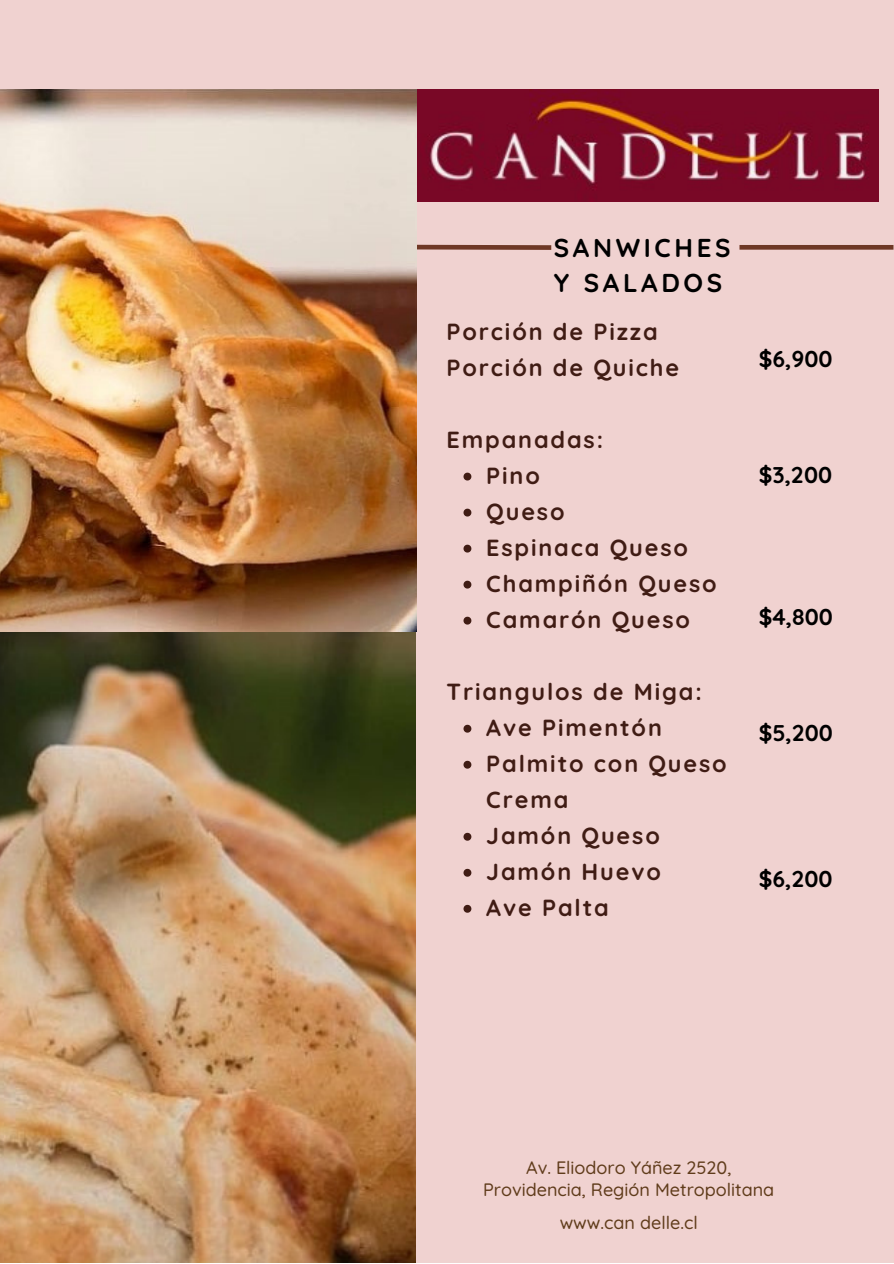
<style>
.page{position:relative;width:894px;height:1264px;background:#fff}
.page>*{position:absolute;margin:0;border:0;box-sizing:border-box;transform-origin:0 0}
.t1{font:700 25.8px/34.8px "Quicksand";letter-spacing:.14em;color:#000}
.t2{font:700 23.25px/36px "Quicksand";letter-spacing:.08em;color:#401c14}
.t3{font:700 22.95px "Quicksand";color:#000}
.t4{font:500 18px/22.5px "Quicksand";color:#603c1b;text-align:center}
</style>
<div class="page">
<div style="left:0;top:0;width:893px;height:1262px;background:#f0d2d0"></div>
<svg style="left:416px;top:242px;width:136px;height:10px"></svg>
<div style="left:739px;top:245px;width:154px;height:5px;background:#6f3825"></div>
<img style="left:416px;top:89px;width:461px;height:113px">
<img style="left:0;top:89px;width:416px;height:1173px">
<svg style="left:463px;top:472px;width:8px;height:8px"></svg>
<svg style="left:463px;top:508px;width:8px;height:8px"></svg>
<svg style="left:463px;top:544px;width:8px;height:8px"></svg>
<svg style="left:463px;top:580px;width:8px;height:8px"></svg>
<svg style="left:463px;top:616px;width:8px;height:8px"></svg>
<svg style="left:463px;top:724px;width:8px;height:8px"></svg>
<svg style="left:463px;top:760px;width:8px;height:8px"></svg>
<svg style="left:463px;top:832px;width:8px;height:8px"></svg>
<svg style="left:463px;top:868px;width:8px;height:8px"></svg>
<svg style="left:463px;top:904px;width:8px;height:8px"></svg>
<h1 class="t1" style="left:553px;top:230px;width:178px">SANWICHES<br>Y SALADOS</h1>
<p class="t2" style="left:446px;top:313px;width:234px">Porción de Pizza<br>Porción de Quiche</p>
<p class="t2" style="left:446px;top:421px;width:158px">Empanadas:</p>
<p class="t2" style="left:486px;top:457px;width:55px">Pino</p>
<p class="t2" style="left:486px;top:493px;width:80px">Queso</p>
<p class="t2" style="left:486px;top:529px;width:203px">Espinaca Queso</p>
<h2 class="t2" style="left:486px;top:565px;width:232px">Champiñón Queso</h2>
<p class="t2" style="left:486px;top:601px;width:205px">Camarón Queso</p>
<p class="t2" style="left:446px;top:673px;width:256px">Triangulos de Miga:</p>
<p class="t2" style="left:486px;top:709px;width:177px">Ave Pimentón</p>
<p class="t2" style="left:486px;top:745px;width:242px">Palmito con Queso<br>Crema</p>
<p class="t2" style="left:486px;top:817px;width:175px">Jamón Queso</p>
<h3 class="t2" style="left:486px;top:853px;width:176px">Jamón Huevo</h3>
<h4 class="t2" style="left:486px;top:889px;width:124px">Ave Palta</h4>
<h4 class="t3" style="left:758px;top:344px;width:75px">$6,900</h4>
<p class="t3" style="left:758px;top:460px;width:75px">$3,200</p>
<p class="t3" style="left:758px;top:601px;width:76px">$4,800</p>
<h4 class="t3" style="left:758px;top:718px;width:76px">$5,200</h4>
<h4 class="t3" style="left:758px;top:863px;width:75px">$6,200</h4>
<h2 class="t4" style="left:483px;top:1155px;width:293px">Av. Eliodoro Yáñez 2520,<br>Providencia, Región Metropolitana</h2>
<h2 class="t4" style="left:559px;top:1210px;width:139px">www.can delle.cl</h2>
</div>
